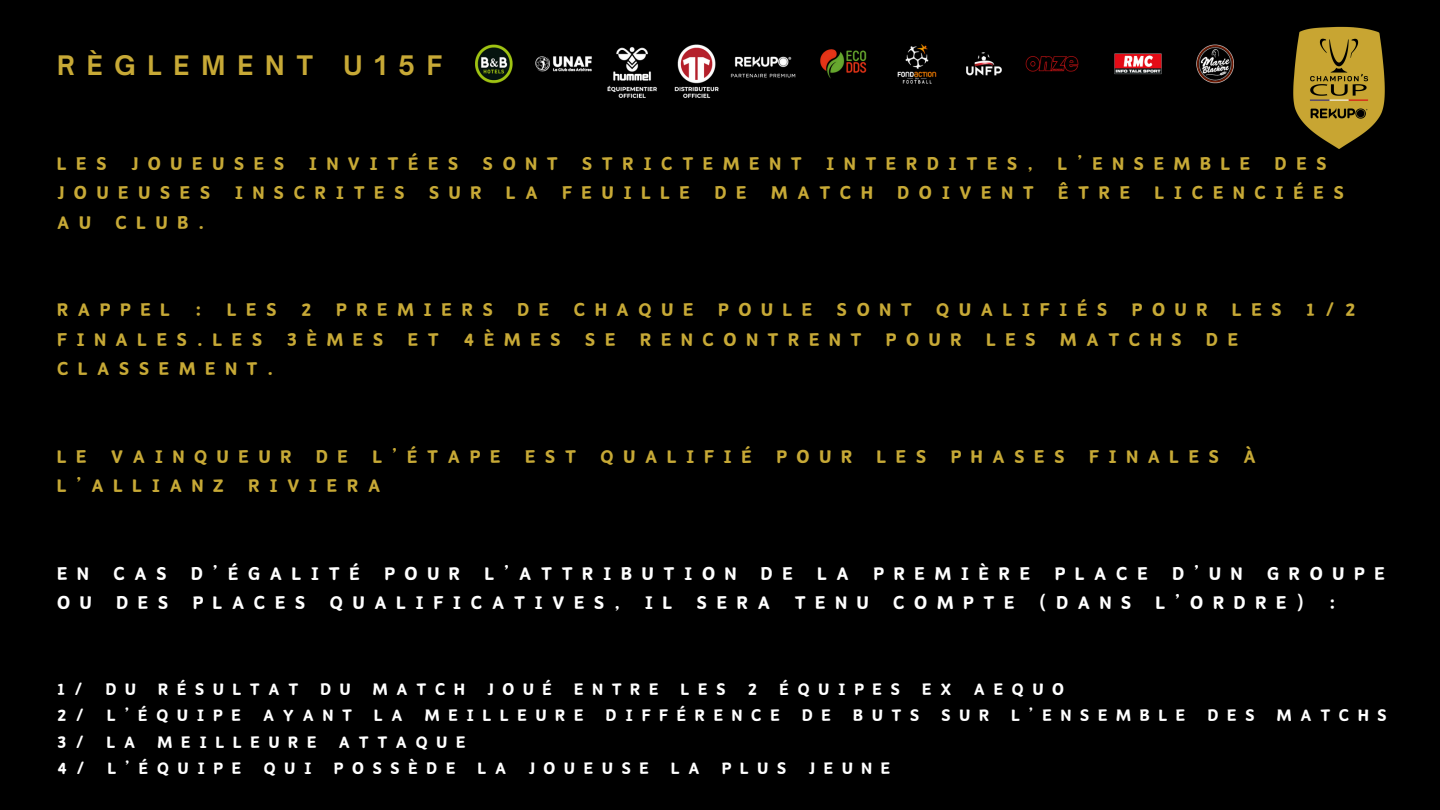
<style>
.page{position:relative;width:1440px;height:810px;background:#000}
.page>*{position:absolute;margin:0;border:0;box-sizing:border-box;transform-origin:0 0}
.t1{font:700 25.8px "Open Sauce One";letter-spacing:.465em;color:#c7a936}
.t2{font:21px/29.2px "Canva Wen";letter-spacing:.465em;color:#c7a936}
.t3{font:21px/29.2px "Canva Wen";letter-spacing:.465em;color:#fff}
.t4{font:19px "Canva Wen";letter-spacing:.465em;color:#fff}
</style>
<div class="page">
<img style="left:1293px;top:26px;width:92px;height:123px">
<img style="left:476px;top:45px;width:757px;height:52px">
<p class="t1" style="left:57px;top:49px;width:387px">RÈGLEMENT U15F</p>
<p class="t2" style="left:57px;top:148px;width:1288px">LES JOUEUSES INVITÉES SONT STRICTEMENT INTERDITES, L’ENSEMBLE DES<br>JOUEUSES INSCRITES SUR LA FEUILLE DE MATCH DOIVENT ÊTRE LICENCIÉES<br>AU CLUB.</p>
<h1 class="t2" style="left:57px;top:294px;width:1300px">RAPPEL : LES 2 PREMIERS DE CHAQUE POULE SONT QUALIFIÉS POUR LES 1/2<br>FINALES.LES 3ÈMES ET 4ÈMES SE RENCONTRENT POUR LES MATCHS DE<br>CLASSEMENT.</h1>
<p class="t2" style="left:57px;top:441px;width:1200px">LE VAINQUEUR DE L’ÉTAPE EST QUALIFIÉ POUR LES PHASES FINALES À<br>L’ALLIANZ RIVIERA</p>
<p class="t3" style="left:57px;top:558px;width:1329px">EN CAS D’ÉGALITÉ POUR L’ATTRIBUTION DE LA PREMIÈRE PLACE D’UN GROUPE<br>OU DES PLACES QUALIFICATIVES, IL SERA TENU COMPTE (DANS L’ORDRE) :</p>
<p class="t4" style="left:57px;top:679px;width:1009px">1/ DU RÉSULTAT DU MATCH JOUÉ ENTRE LES 2 ÉQUIPES EX AEQUO</p>
<p class="t4" style="left:57px;top:705px;width:1331px">2/ L’ÉQUIPE AYANT LA MEILLEURE DIFFÉRENCE DE BUTS SUR L’ENSEMBLE DES MATCHS</p>
<p class="t4" style="left:57px;top:731px;width:410px">3/ LA MEILLEURE ATTAQUE</p>
<p class="t4" style="left:57px;top:758px;width:835px">4/ L’ÉQUIPE QUI POSSÈDE LA JOUEUSE LA PLUS JEUNE</p>
</div>
